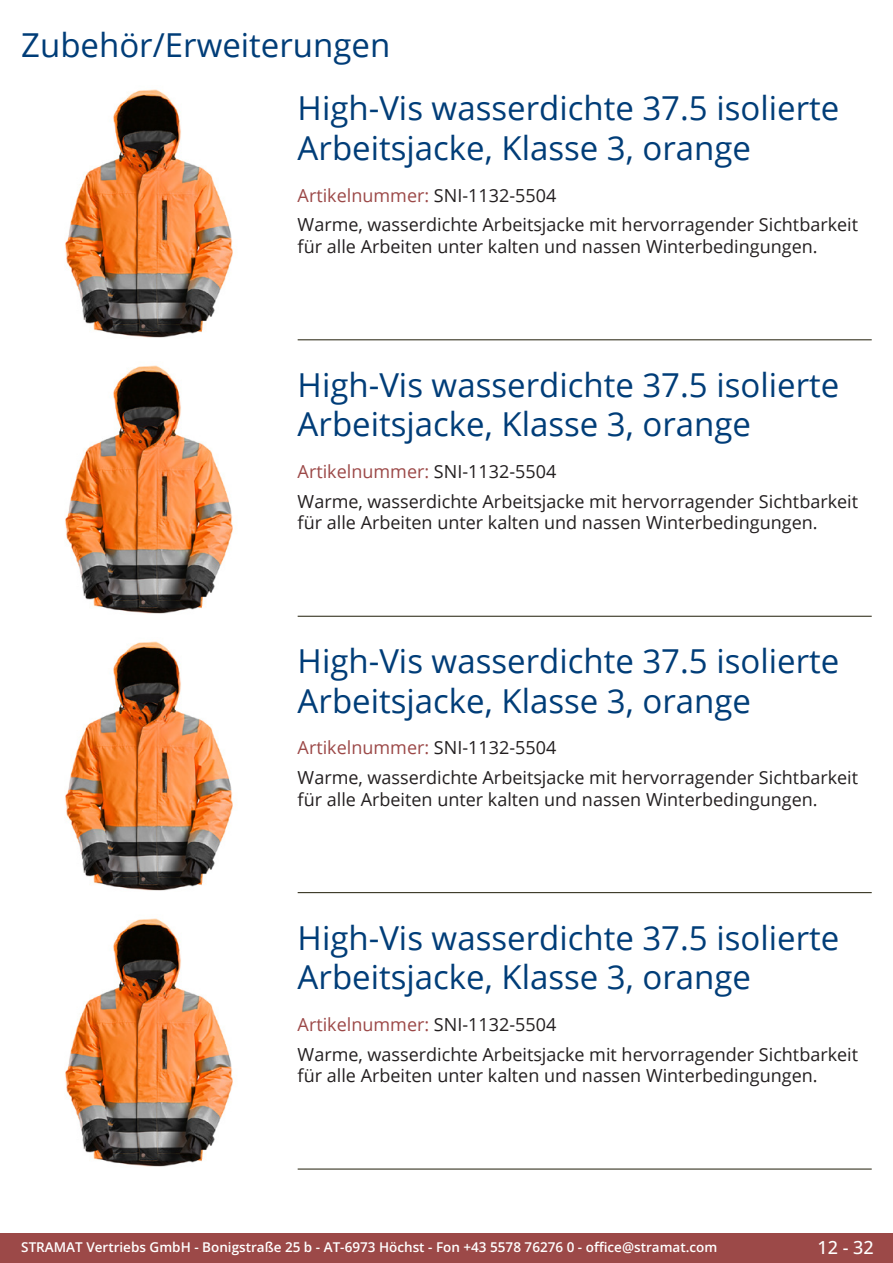
<style>
.page{position:relative;width:893px;height:1263px;background:#fff}
.page>*{position:absolute;margin:0;border:0;box-sizing:border-box;transform-origin:0 0}
.Produkttitel{font:33px/39.6px "Open Sans";color:#003d78}
.RastTitel{font:33px "Open Sans";color:#003d78}
.Beschreibung_Text{font:18px/21.6px "Open Sans";color:#231f20}
.TechDaten_Überschrif{font:18px "Open Sans";color:#9c4948}
.t1{font:500 18px "Open Sans";color:#fff}
.t2{font:600 13.5px "Open Sans";color:#fff}
.s1{color:#231f20}
</style>
<div class="page">
<div style="left:0;top:1233px;width:893px;height:30px;background:#9c4948"></div>
<hr style="left:298px;top:340px;width:574px;height:1px;background:#201d08">
<hr style="left:298px;top:616px;width:574px;height:1px;background:#201d08">
<hr style="left:298px;top:892px;width:574px;height:1px;background:#201d08">
<hr style="left:298px;top:1169px;width:574px;height:1px;background:#201d08">
<img style="left:65px;top:89px;width:168px;height:249px">
<img style="left:65px;top:365px;width:168px;height:249px">
<img style="left:65px;top:641px;width:168px;height:250px">
<img style="left:65px;top:918px;width:168px;height:249px">
<p class="RastTitel" style="left:21px;top:22px;width:370px">Zubehör/Erweiterungen</p>
<p class="Produkttitel" style="left:298px;top:88px;width:543px">High-Vis wasserdichte 37.5 isolierte<br>Arbeitsjacke, Klasse 3, orange</p>
<p class="TechDaten_Überschrif" style="left:298px;top:183px;width:260px">Artikelnummer: <span class="s1">SNI-1132-5504</span></p>
<p class="Beschreibung_Text" style="left:298px;top:214px;width:562px">Warme, wasserdichte Arbeitsjacke mit hervorragender Sichtbarkeit für alle Arbeiten unter kalten und nassen Winterbedingungen.</p>
<p class="Produkttitel" style="left:298px;top:364px;width:543px">High-Vis wasserdichte 37.5 isolierte<br>Arbeitsjacke, Klasse 3, orange</p>
<p class="TechDaten_Überschrif" style="left:298px;top:459px;width:260px">Artikelnummer: <span class="s1">SNI-1132-5504</span></p>
<p class="Beschreibung_Text" style="left:298px;top:490px;width:562px">Warme, wasserdichte Arbeitsjacke mit hervorragender Sichtbarkeit für alle Arbeiten unter kalten und nassen Winterbedingungen.</p>
<p class="Produkttitel" style="left:298px;top:640px;width:543px">High-Vis wasserdichte 37.5 isolierte<br>Arbeitsjacke, Klasse 3, orange</p>
<p class="TechDaten_Überschrif" style="left:298px;top:735px;width:260px">Artikelnummer: <span class="s1">SNI-1132-5504</span></p>
<p class="Beschreibung_Text" style="left:298px;top:766px;width:562px">Warme, wasserdichte Arbeitsjacke mit hervorragender Sichtbarkeit für alle Arbeiten unter kalten und nassen Winterbedingungen.</p>
<p class="Produkttitel" style="left:298px;top:917px;width:543px">High-Vis wasserdichte 37.5 isolierte<br>Arbeitsjacke, Klasse 3, orange</p>
<p class="TechDaten_Überschrif" style="left:298px;top:1012px;width:260px">Artikelnummer: <span class="s1">SNI-1132-5504</span></p>
<p class="Beschreibung_Text" style="left:298px;top:1043px;width:562px">Warme, wasserdichte Arbeitsjacke mit hervorragender Sichtbarkeit für alle Arbeiten unter kalten und nassen Winterbedingungen.</p>
<p class="t2" style="left:21px;top:1238px;width:698px">STRAMAT Vertriebs GmbH - Bonigstraße 25 b - AT-6973 Höchst - Fon +43 5578 76276 0 - office@stramat.com</p>
<p class="t1" style="left:817px;top:1234px;width:58px">12 - 32</p>
</div>
